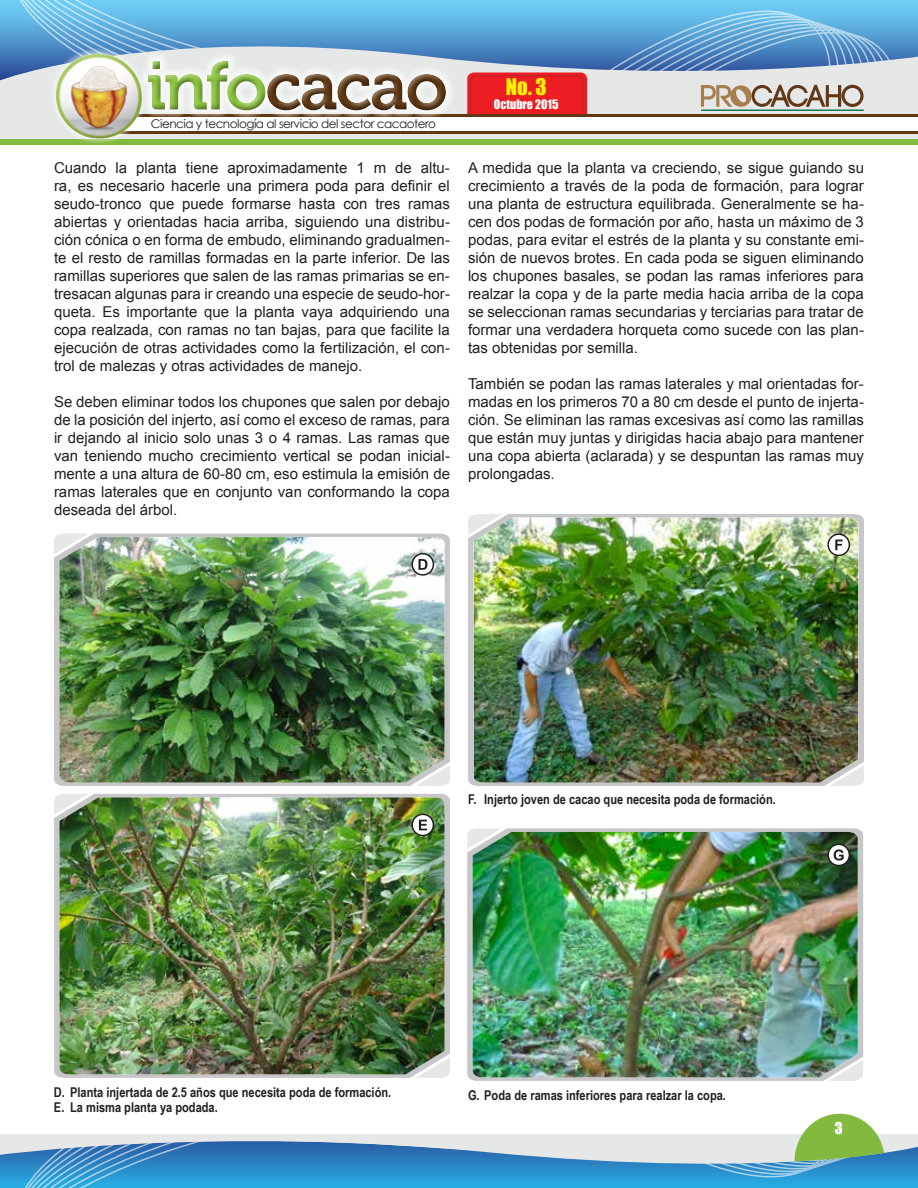
<style>
.page{position:relative;width:918px;height:1188px;background:#fff}
.page>*{position:absolute;margin:0;border:0;box-sizing:border-box;transform-origin:0 0}
.t1{font:21px "Impact";color:#fff200}
.t2{font:15px/18px "Arial";color:#231f20;text-align:justify}
.t3{font:15px "Impact";color:#fff}
.t4{font:700 13.5px/15px "Arial Narrow";color:#231f20}
.t5{font:12px "Century Gothic";letter-spacing:-.04em;color:#231f20}
.t6{font:12px "Impact";color:#fff}
</style>
<div class="page">
<svg style="left:0;top:24px;width:918px;height:116px;background:#bfd1d2"></svg>
<div style="left:0;top:1181px;width:918px;height:7px;background:#27aae1"></div>
<div style="left:25px;top:1181px;width:505px;height:7px;background:#27aae1"></div>
<svg style="left:0;top:1134px;width:918px;height:47px;background:#60a1ce"></svg>
<svg style="left:583px;top:1113px;width:320px;height:64px"></svg>
<div style="left:1px;top:140px;width:917px;height:5px;background:#82ba40"></div>
<div style="left:96px;top:116px;width:822px;height:16px;background:#fff"></div>
<hr style="left:96px;top:132px;width:822px;height:2px;background:#613812">
<hr style="left:96px;top:114px;width:822px;height:2px;background:#613812">
<svg style="left:20px;top:0;width:878px;height:122px;background:#8eaecb"></svg>
<div style="left:145px;top:59px;width:302px;height:53px;background:#231f20;opacity:.75"></div>
<svg style="left:50px;top:48px;width:97px;height:95px"></svg>
<div style="left:54px;top:52px;width:91px;height:90px;background:#231f20;opacity:.75"></div>
<div style="left:54px;top:534px;width:396px;height:252px;background:#c7c7c9"></div>
<svg style="left:54px;top:534px;width:34px;height:20px"></svg>
<svg style="left:415px;top:765px;width:35px;height:21px"></svg>
<img style="left:59px;top:537px;width:385px;height:246px">
<svg style="left:468px;top:514px;width:396px;height:272px;background:#c9caca"></svg>
<svg style="left:468px;top:514px;width:35px;height:21px"></svg>
<svg style="left:830px;top:765px;width:34px;height:21px"></svg>
<img style="left:474px;top:518px;width:384px;height:265px">
<svg style="left:467px;top:828px;width:396px;height:253px;background:#c6c8c9"></svg>
<svg style="left:467px;top:828px;width:35px;height:21px"></svg>
<svg style="left:829px;top:1060px;width:34px;height:21px"></svg>
<img style="left:473px;top:832px;width:385px;height:245px">
<svg style="left:54px;top:794px;width:396px;height:284px;background:#c6c7c7"></svg>
<svg style="left:54px;top:794px;width:35px;height:21px"></svg>
<svg style="left:416px;top:1057px;width:34px;height:21px"></svg>
<img style="left:59px;top:797px;width:386px;height:277px">
<div style="left:412px;top:554px;width:21px;height:21px;background:#fff;border-radius:50%"></div>
<div style="left:411px;top:553px;width:23px;height:23px;border:2px solid #231f20;border-radius:50%"></div>
<svg style="left:418px;top:559px;width:9px;height:11px"></svg>
<svg style="left:412px;top:814px;width:21px;height:22px"></svg>
<div style="left:411px;top:814px;width:23px;height:22px;border:2px solid #231f20;border-radius:50%"></div>
<svg style="left:419px;top:820px;width:8px;height:10px"></svg>
<svg style="left:828px;top:534px;width:21px;height:21px"></svg>
<div style="left:827px;top:533px;width:23px;height:23px;border:2px solid #231f20;border-radius:50%"></div>
<svg style="left:835px;top:540px;width:8px;height:10px"></svg>
<svg style="left:828px;top:844px;width:21px;height:22px"></svg>
<div style="left:827px;top:844px;width:23px;height:22px;border:2px solid #231f20;border-radius:50%"></div>
<svg style="left:834px;top:849px;width:10px;height:12px"></svg>
<p class="t5" style="left:151px;top:116px;width:287px">Ciencia y tecnología al servicio del sector cacaotero</p>
<p class="t2" style="left:54px;top:159px;width:397px">Cuando la planta tiene aproximadamente 1 m de altu&shy;ra, es necesario hacerle una primera poda para definir el seudo-tronco que puede formarse hasta con tres ramas abiertas y orientadas hacia arriba, siguiendo una distribu&shy;ción cónica o en forma de embudo, eliminando gradualmen&shy;te el resto de ramillas formadas en la parte inferior. De las ramillas superiores que salen de las ramas primarias se en&shy;tresacan algunas para ir creando una especie de seudo-hor&shy;queta. Es importante que la planta vaya adquiriendo una copa realzada, con ramas no tan bajas, para que facilite la ejecución de otras actividades como la fertilización, el con&shy;trol de malezas y otras actividades de manejo.</p>
<p class="t2" style="left:54px;top:393px;width:398px">Se deben eliminar todos los chupones que salen por debajo de la posición del injerto, así como el exceso de ramas, para ir dejando al inicio solo unas 3 o 4 ramas. Las ramas que van teniendo mucho crecimiento vertical se podan inicial&shy;mente a una altura de 60-80 cm, eso estimula la emisión de ramas laterales que en conjunto van conformando la copa deseada del árbol.</p>
<h1 class="t1" style="left:506px;top:71px;width:42px">No. 3</h1>
<p class="t6" style="left:494px;top:95px;width:66px">Octubre 2015</p>
<p class="t2" style="left:468px;top:159px;width:398px">A medida que la planta va creciendo, se sigue guiando su crecimiento a través de la poda de formación, para lograr una planta de estructura equilibrada. Generalmente se ha&shy;cen dos podas de formación por año, hasta un máximo de 3 podas, para evitar el estrés de la planta y su constante emi&shy;sión de nuevos brotes. En cada poda se siguen eliminando los chupones basales, se podan las ramas inferiores para realzar la copa y de la parte media hacia arriba de la copa se seleccionan ramas secundarias y terciarias para tratar de formar una verdadera horqueta como sucede con las plan&shy;tas obtenidas por semilla.</p>
<p class="t2" style="left:468px;top:375px;width:397px">También se podan las ramas laterales y mal orientadas for&shy;madas en los primeros 70 a 80 cm desde el punto de injerta&shy;ción. Se eliminan las ramas excesivas así como las ramillas que están muy juntas y dirigidas hacia abajo para mantener una copa abierta (aclarada) y se despuntan las ramas muy prolongadas.</p>
<p class="t4" style="left:468px;top:791px;width:309px">F. Injerto joven de cacao que necesita poda de formación.</p>
<p class="t4" style="left:54px;top:1084px;width:339px">D. Planta injertada de 2.5 años que necesita poda de formación.<br>E. La misma planta ya podada.</p>
<p class="t4" style="left:468px;top:1087px;width:260px">G. Poda de ramas inferiores para realzar la copa.</p>
<p class="t3" style="left:835px;top:1117px;width:9px">3</p>
</div>
